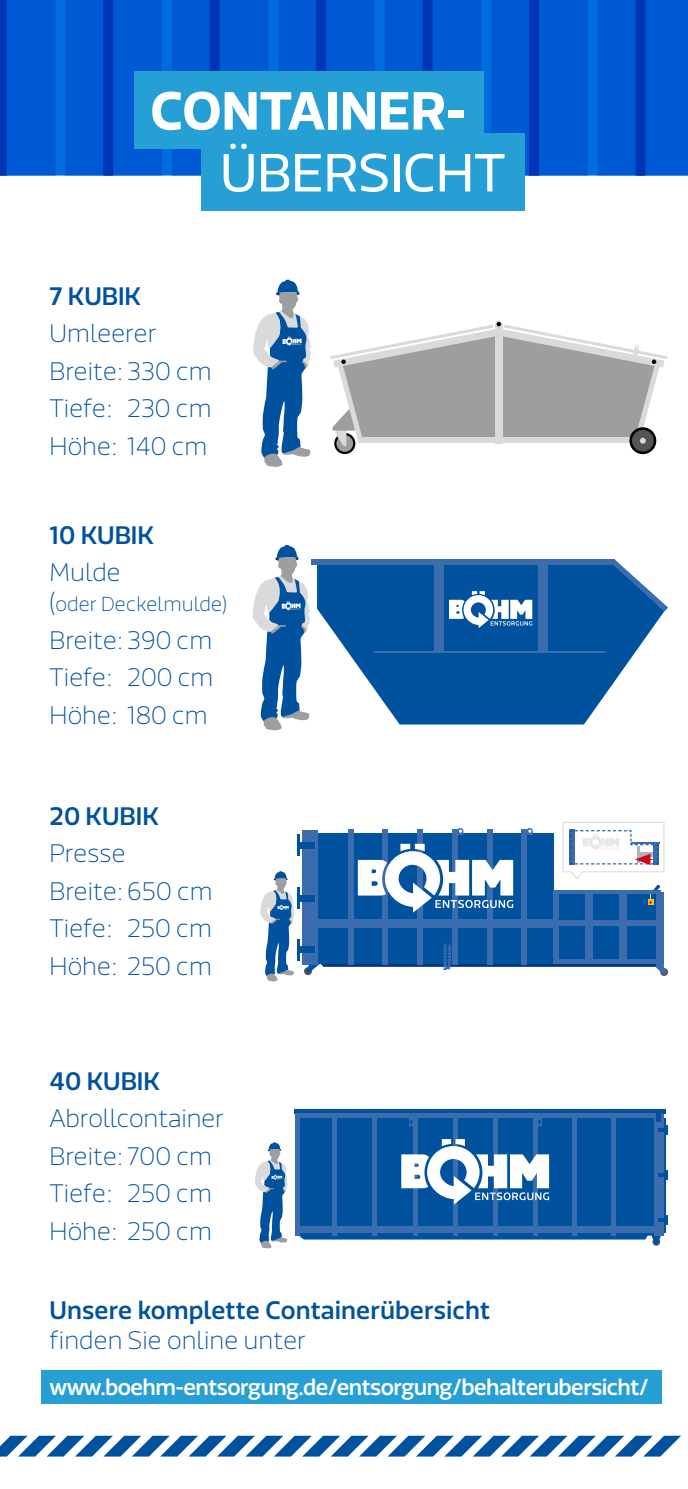
<style>
.page{position:relative;width:688px;height:1489px;background:#fff}
.page>*{position:absolute;margin:0;border:0;box-sizing:border-box;transform-origin:0 0}
.t1{font:700 53px "Riona Sans";color:#fff}
.t2{font:53px "Riona Sans";color:#fff}
.t3{font:100 25px/37.5px "Riona Sans";color:#00519e}
.t4{font:500 25px "Riona Sans";color:#00519e}
.t5{font:500 22.5px "Riona Sans";letter-spacing:-.03em;color:#fff}
.t6{font:100 20px "Riona Sans";color:#00519e}
.s1{font-size:25px}
</style>
<div class="page">
<div style="left:41px;top:1369px;width:620px;height:34px;background:#269fd5"></div>
<div style="left:7px;top:0;width:680px;height:175px;background:#0059d4"></div>
<svg style="left:0;top:0;width:7px;height:175px"></svg>
<svg style="left:55px;top:0;width:58px;height:175px;background:#0056d0"></svg>
<svg style="left:162px;top:0;width:57px;height:175px;background:#0058d2"></svg>
<svg style="left:268px;top:0;width:58px;height:72px;background:#0057d0"></svg>
<svg style="left:374px;top:0;width:58px;height:72px;background:#0057d1"></svg>
<svg style="left:481px;top:0;width:58px;height:175px;background:#0055cf"></svg>
<svg style="left:587px;top:0;width:58px;height:175px;background:#0056d1"></svg>
<div style="left:134px;top:72px;width:349px;height:77px;background:#269fd5"></div>
<div style="left:201px;top:133px;width:323px;height:77px;background:#269fd5"></div>
<svg style="left:317px;top:564px;width:347px;height:160px;fill:#00519e"></svg>
<div style="left:538px;top:561px;width:9px;height:89px;background:#3b6cae"></div>
<div style="left:433px;top:561px;width:10px;height:89px;background:#3b6cae"></div>
<hr style="left:373px;top:651px;width:232px;height:1px;background:#3b6cae">
<svg style="left:449px;top:591px;width:83px;height:37px"></svg>
<div style="left:311px;top:559px;width:303px;height:5px;background:#3b6cae"></div>
<svg style="left:611px;top:559px;width:57px;height:52px"></svg>
<svg style="left:252px;top:545px;width:58px;height:185px"></svg>
<div style="left:316px;top:832px;width:237px;height:131px;background:#00519e"></div>
<div style="left:555px;top:893px;width:104px;height:68px;background:#00519e"></div>
<div style="left:302px;top:829px;width:6px;height:135px;background:#3b6cae"></div>
<div style="left:348px;top:829px;width:5px;height:136px;background:#3b6cae"></div>
<div style="left:382px;top:829px;width:5px;height:136px;background:#3b6cae"></div>
<div style="left:417px;top:829px;width:5px;height:136px;background:#3b6cae"></div>
<div style="left:452px;top:829px;width:5px;height:136px;background:#3b6cae"></div>
<div style="left:486px;top:829px;width:6px;height:136px;background:#3b6cae"></div>
<div style="left:521px;top:829px;width:5px;height:136px;background:#3b6cae"></div>
<div style="left:553px;top:892px;width:5px;height:68px;background:#3b6cae"></div>
<div style="left:585px;top:892px;width:7px;height:67px;background:#3b6cae"></div>
<hr style="left:553px;top:889px;width:107px;height:3px;background:#3b6cae">
<div style="left:555px;top:920px;width:107px;height:6px;background:#3b6cae"></div>
<div style="left:618px;top:892px;width:8px;height:67px;background:#3b6cae"></div>
<div style="left:656px;top:892px;width:8px;height:67px;background:#3b6cae"></div>
<div style="left:309px;top:829px;width:9px;height:135px;background:#3b6cae"></div>
<div style="left:309px;top:919px;width:244px;height:8px;background:#3b6cae"></div>
<svg style="left:260px;top:871px;width:34px;height:110px"></svg>
<div style="left:300px;top:842px;width:15px;height:6px;background:#00519e"></div>
<div style="left:300px;top:895px;width:15px;height:6px;background:#00519e"></div>
<div style="left:300px;top:946px;width:15px;height:6px;background:#00519e"></div>
<hr style="left:297px;top:834px;width:3px;height:22px;background:#00519e">
<hr style="left:297px;top:887px;width:3px;height:22px;background:#00519e">
<hr style="left:297px;top:938px;width:3px;height:22px;background:#00519e">
<svg style="left:457px;top:828px;width:6px;height:7px"></svg>
<svg style="left:526px;top:828px;width:6px;height:7px"></svg>
<hr style="left:557px;top:892px;width:100px;height:2px;background:#3b6cae">
<svg style="left:305px;top:943px;width:362px;height:32px"></svg>
<svg style="left:358px;top:843px;width:155px;height:69px"></svg>
<svg style="left:562px;top:822px;width:102px;height:83px"></svg>
<div style="left:652px;top:1237px;width:8px;height:8px;background:#545457;border-radius:50%"></div>
<svg style="left:298px;top:1232px;width:363px;height:12px"></svg>
<hr style="left:663px;top:1117px;width:2px;height:115px;background:#00519e">
<div style="left:297px;top:1115px;width:363px;height:114px;background:#00519e"></div>
<div style="left:298px;top:1225px;width:357px;height:7px;background:#3b6cae"></div>
<div style="left:654px;top:1113px;width:9px;height:122px;background:#3b6cae"></div>
<hr style="left:294px;top:1109px;width:371px;height:4px;background:#00519e">
<hr style="left:295px;top:1113px;width:368px;height:4px;background:#3b6cae">
<hr style="left:295px;top:1117px;width:4px;height:118px;background:#3b6cae">
<hr style="left:332px;top:1117px;width:4px;height:118px;background:#3b6cae">
<hr style="left:372px;top:1117px;width:4px;height:118px;background:#3b6cae">
<hr style="left:413px;top:1117px;width:4px;height:118px;background:#3b6cae">
<hr style="left:453px;top:1116px;width:4px;height:119px;background:#3b6cae">
<hr style="left:493px;top:1116px;width:4px;height:119px;background:#3b6cae">
<hr style="left:533px;top:1117px;width:4px;height:118px;background:#3b6cae">
<hr style="left:572px;top:1117px;width:4px;height:118px;background:#3b6cae">
<hr style="left:611px;top:1117px;width:4px;height:118px;background:#3b6cae">
<div style="left:655px;top:1112px;width:5px;height:9px;background:#00519e"></div>
<svg style="left:255px;top:1142px;width:33px;height:106px"></svg>
<svg style="left:658px;top:1127px;width:8px;height:4px"></svg>
<svg style="left:666px;top:1125px;width:2px;height:9px"></svg>
<svg style="left:658px;top:1172px;width:8px;height:4px"></svg>
<svg style="left:666px;top:1170px;width:2px;height:9px"></svg>
<svg style="left:658px;top:1217px;width:8px;height:4px"></svg>
<svg style="left:666px;top:1215px;width:2px;height:9px"></svg>
<svg style="left:401px;top:1138px;width:148px;height:66px"></svg>
<svg style="left:409px;top:1117px;width:4px;height:8px"></svg>
<svg style="left:537px;top:1117px;width:4px;height:8px"></svg>
<svg style="left:0;top:1435px;width:681px;height:21px"></svg>
<svg style="left:253px;top:279px;width:58px;height:188px"></svg>
<svg style="left:334px;top:433px;width:21px;height:21px"></svg>
<div style="left:336px;top:435px;width:17px;height:17px;background:#9c9e9f;border-radius:50%"></div>
<svg style="left:629px;top:427px;width:27px;height:27px"></svg>
<div style="left:631px;top:430px;width:22px;height:21px;background:#545457;border-radius:50%"></div>
<svg style="left:330px;top:322px;width:337px;height:125px"></svg>
<h1 class="t1" style="left:150px;top:77px;width:318px">CONTAINER-</h1>
<h1 class="t2" style="left:220px;top:140px;width:287px">ÜBERSICHT</h1>
<p class="t4" style="left:50px;top:280px;width:93px">7 KUBIK</p>
<p class="t3" style="left:50px;top:315px;width:164px">Umleerer<br>Breite:330 cm<br>Tiefe: 230 cm<br>Höhe: 140 cm</p>
<p class="t4" style="left:50px;top:519px;width:106px">10 KUBIK</p>
<p class="t3" style="left:50px;top:554px;width:73px">Mulde</p>
<p class="t6" style="left:50px;top:592px;width:179px"><span class="s1">(</span>oder Deckelmulde)</p>
<p class="t3" style="left:50px;top:621px;width:165px;text-align:justify">Breite:390 cm Tiefe: 200 cm Höhe: 180 cm</p>
<p class="t4" style="left:50px;top:800px;width:111px">20 KUBIK</p>
<p class="t3" style="left:50px;top:835px;width:165px">Presse<br>Breite:650 cm<br>Tiefe: 250 cm<br>Höhe: 250 cm</p>
<p class="t4" style="left:50px;top:1065px;width:112px">40 KUBIK</p>
<p class="t3" style="left:50px;top:1100px;width:176px">Abrollcontainer<br>Breite: 700 cm<br>Tiefe: 250 cm<br>Höhe: 250 cm</p>
<p class="t4" style="left:50px;top:1294px;width:442px">Unsere komplette Containerübersicht</p>
<p class="t3" style="left:50px;top:1321px;width:258px">finden Sie online unter</p>
<p class="t5" style="left:50px;top:1372px;width:600px">www.boehm-entsorgung.de/entsorgung/behalterubersicht/</p>
</div>
